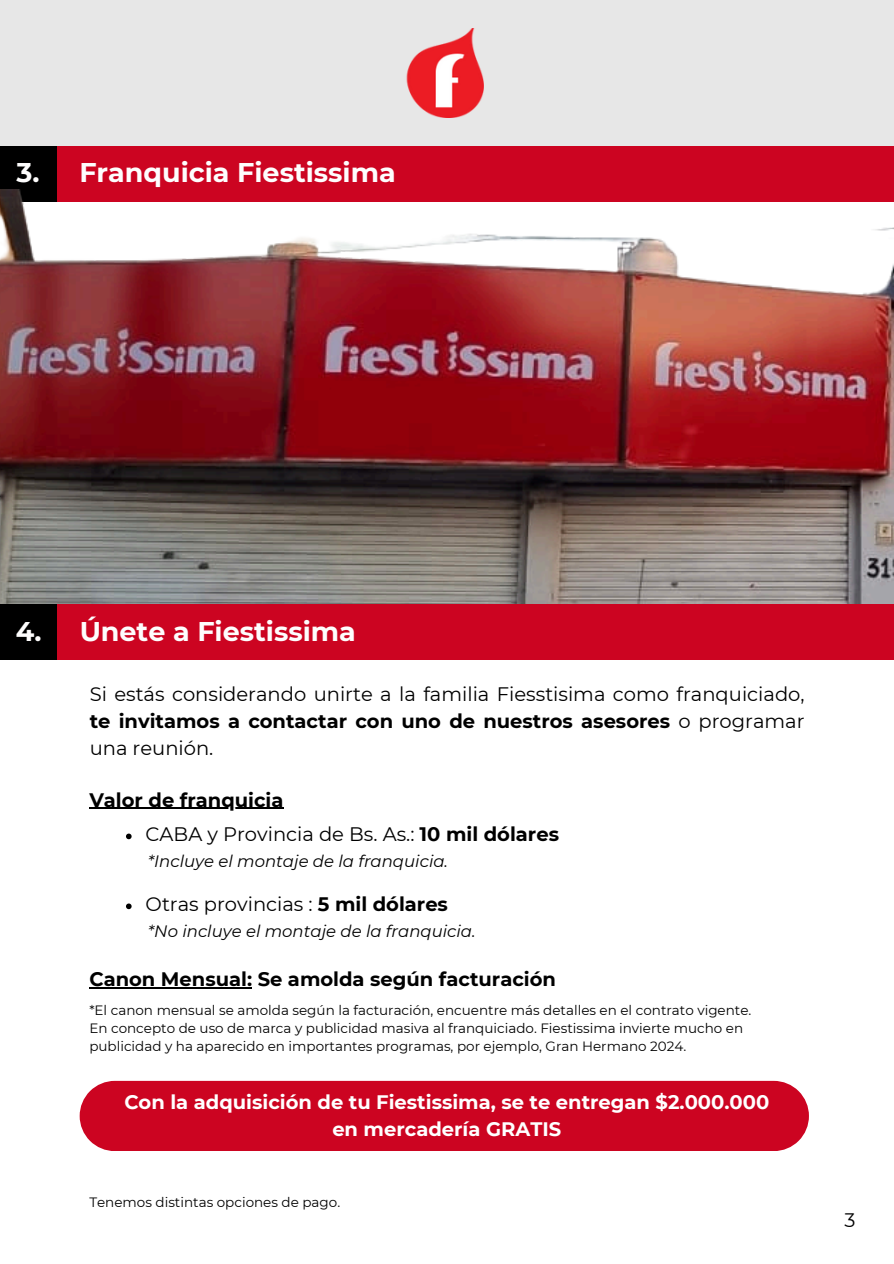
<style>
.page{position:relative;width:894px;height:1264px;background:#fff}
.page>*{position:absolute;margin:0;border:0;box-sizing:border-box;transform-origin:0 0}
.t1{font:700 27px "Montserrat";color:#fefdfd}
.t2{font:19.5px/27px "Montserrat";color:#000;text-align:justify}
.t3{font:700 19.5px/27px "Montserrat";color:#fff;text-align:center}
.t4{font:700 19.5px "Montserrat";color:#000}
.t5{font:italic 16.5px "Montserrat";color:#000}
.t6{font:13.5px/18px "Montserrat";color:#000}
.s1{font-weight:700}
</style>
<div class="page">
<div style="left:0;top:0;width:893px;height:146px;background:#e7e7e7"></div>
<img style="left:406px;top:28px;width:78px;height:89px">
<div style="left:0;top:146px;width:893px;height:55px;background:#cc0421"></div>
<div style="left:0;top:146px;width:56px;height:55px;background:#000"></div>
<img style="left:0;top:189px;width:893px;height:415px">
<div style="left:0;top:604px;width:893px;height:56px;background:#cc0421"></div>
<div style="left:0;top:604px;width:57px;height:56px;background:#000"></div>
<div style="left:80px;top:1080px;width:728px;height:71px;background:#cc0421"></div>
<svg style="left:126px;top:903px;width:6px;height:6px"></svg>
<hr style="left:89px;top:987px;width:163px;height:1px;background:#000">
<hr style="left:89px;top:807px;width:194px;height:1px;background:#000">
<svg style="left:126px;top:833px;width:6px;height:6px"></svg>
<h1 class="t1" style="left:17px;top:156px;width:25px">3.</h1>
<h1 class="t1" style="left:79px;top:156px;width:318px">Franquicia Fiestissima</h1>
<h2 class="t1" style="left:16px;top:614px;width:27px">4.</h2>
<h1 class="t1" style="left:80px;top:614px;width:277px">Únete a Fiestissima</h1>
<h3 class="t2" style="left:90px;top:680px;width:716px">Si estás considerando unirte a la familia Fiesstisima como franquiciado, <span class="s1">te invitamos a contactar con uno de nuestros asesores</span> o programar una reunión.</h3>
<p class="t4" style="left:89px;top:787px;width:196px">Valor de franquicia</p>
<h2 class="t2" style="left:146px;top:821px;width:415px">CABA y Provincia de Bs. As.: <span class="s1">10 mil dólares</span></h2>
<p class="t5" style="left:148px;top:850px;width:301px">*Incluye el montaje de la franquicia.</p>
<p class="t2" style="left:146px;top:890px;width:304px">Otras provincias : <span class="s1">5 mil dólares</span></p>
<p class="t5" style="left:148px;top:920px;width:329px">*No incluye el montaje de la franquicia.</p>
<p class="t4" style="left:89px;top:967px;width:468px">Canon Mensual: Se amolda según facturación</p>
<h4 class="t6" style="left:89px;top:1000px;width:663px">*El canon mensual se amolda según la facturación, encuentre más detalles en el contrato vigente.</h4>
<h2 class="t6" style="left:89px;top:1018px;width:655px">En concepto de uso de marca y publicidad masiva al franquiciado. Fiestissima invierte mucho en publicidad y ha aparecido en importantes programas, por ejemplo, Gran Hermano 2024.</h2>
<p class="t3" style="left:124px;top:1088px;width:646px">Con la adquisición de tu Fiestissima, se te entregan $2.000.000 en mercadería GRATIS</p>
<h4 class="t6" style="left:89px;top:1192px;width:252px">Tenemos distintas opciones de pago.</h4>
<p class="t2" style="left:844px;top:1206px;width:12px">3</p>
</div>
